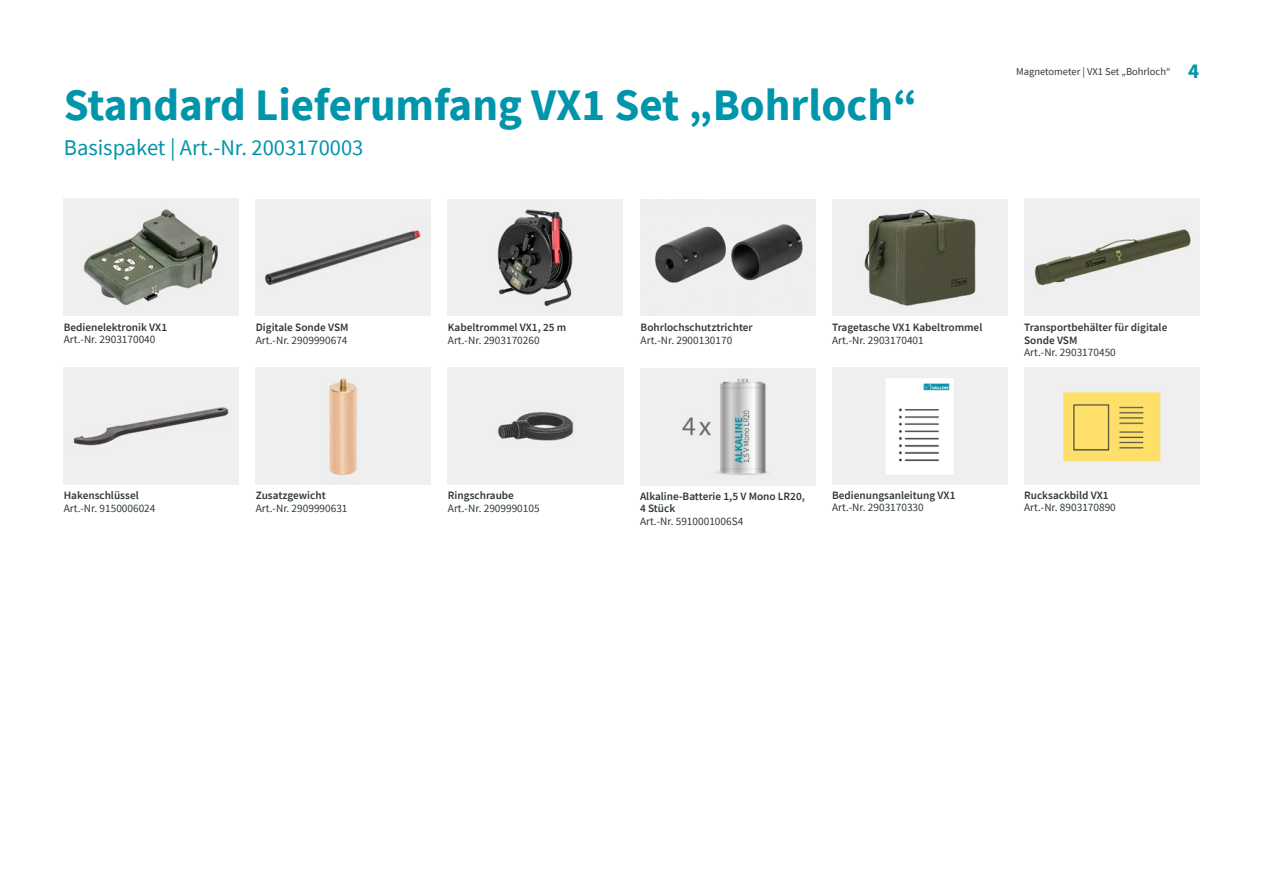
<style>
.page{position:relative;width:1263px;height:893px;background:#fff}
.page>*{position:absolute;margin:0;border:0;box-sizing:border-box;transform-origin:0 0}
.t1{font:700 45px "Source Sans Pro";color:#0095ab}
.t2{font:22.5px "Source Sans Pro";color:#0095ab}
.t3{font:700 21px "Source Sans Pro";color:#0095ab}
.t4{font:600 11.25px/12.8px "Source Sans Pro";color:#30373a}
.t5{font:11.25px "Source Sans Pro";color:#30373a}
.t6{font:10.5px "Source Sans Pro";color:#30373a}
</style>
<div class="page">
<img style="left:64px;top:199px;width:175px;height:116px">
<img style="left:448px;top:367px;width:175px;height:117px">
<img style="left:832px;top:367px;width:175px;height:117px">
<img style="left:640px;top:368px;width:175px;height:117px">
<img style="left:1024px;top:367px;width:175px;height:117px">
<img style="left:1024px;top:199px;width:175px;height:116px">
<img style="left:256px;top:199px;width:175px;height:117px">
<img style="left:832px;top:199px;width:175px;height:117px">
<img style="left:256px;top:367px;width:175px;height:117px">
<img style="left:64px;top:367px;width:175px;height:117px">
<img style="left:448px;top:199px;width:175px;height:117px">
<img style="left:641px;top:199px;width:175px;height:117px">
<h1 class="t1" style="left:64px;top:74px;width:855px">Standard Lieferumfang VX1 Set „Bohrloch”</h1>
<h2 class="t2" style="left:64px;top:133px;width:301px">Basispaket | Art.-Nr. 2003170003</h2>
<p class="t6" style="left:1016px;top:65px;width:156px">Magnetometer | VX1 Set „Bohrloch”</p>
<h3 class="t3" style="left:1188px;top:56px;width:13px">4</h3>
<p class="t4" style="left:64px;top:320px;width:105px">Bedienelektronik VX1</p>
<p class="t5" style="left:64px;top:332px;width:93px">Art.-Nr. 2903170040</p>
<p class="t4" style="left:64px;top:489px;width:76px">Hakenschlüssel</p>
<p class="t5" style="left:64px;top:501px;width:93px">Art.-Nr. 9150006024</p>
<p class="t4" style="left:256px;top:321px;width:94px">Digitale Sonde VSM</p>
<p class="t5" style="left:256px;top:333px;width:93px">Art.-Nr. 2909990674</p>
<p class="t4" style="left:256px;top:489px;width:71px">Zusatzgewicht</p>
<p class="t5" style="left:256px;top:501px;width:93px">Art.-Nr. 2909990631</p>
<p class="t4" style="left:448px;top:321px;width:120px">Kabeltrommel VX1, 25 m</p>
<p class="t5" style="left:448px;top:333px;width:93px">Art.-Nr. 2903170260</p>
<p class="t4" style="left:448px;top:489px;width:68px">Ringschraube</p>
<p class="t5" style="left:448px;top:501px;width:93px">Art.-Nr. 2909990105</p>
<p class="t4" style="left:641px;top:321px;width:114px">Bohrlochschutztrichter</p>
<p class="t5" style="left:641px;top:333px;width:93px">Art.-Nr. 2900130170</p>
<p class="t4" style="left:832px;top:321px;width:152px">Tragetasche VX1 Kabeltrommel</p>
<p class="t5" style="left:832px;top:333px;width:93px">Art.-Nr. 2903170401</p>
<p class="t4" style="left:1024px;top:321px;width:145px">Transportbehälter für digitale<br>Sonde VSM</p>
<p class="t5" style="left:1024px;top:345px;width:93px">Art.-Nr. 2903170450</p>
<p class="t4" style="left:640px;top:489px;width:166px">Alkaline-Batterie 1,5 V Mono LR20,<br>4 Stück</p>
<p class="t5" style="left:640px;top:514px;width:105px">Art.-Nr. 5910001006 4S</p>
<p class="t4" style="left:832px;top:488px;width:125px">Bedienungsanleitung VX1</p>
<p class="t5" style="left:832px;top:500px;width:93px">Art.-Nr. 2903170330</p>
<p class="t4" style="left:1024px;top:488px;width:86px">Rucksackbild VX1</p>
<p class="t5" style="left:1024px;top:500px;width:93px">Art.-Nr. 8903170890</p>
</div>
